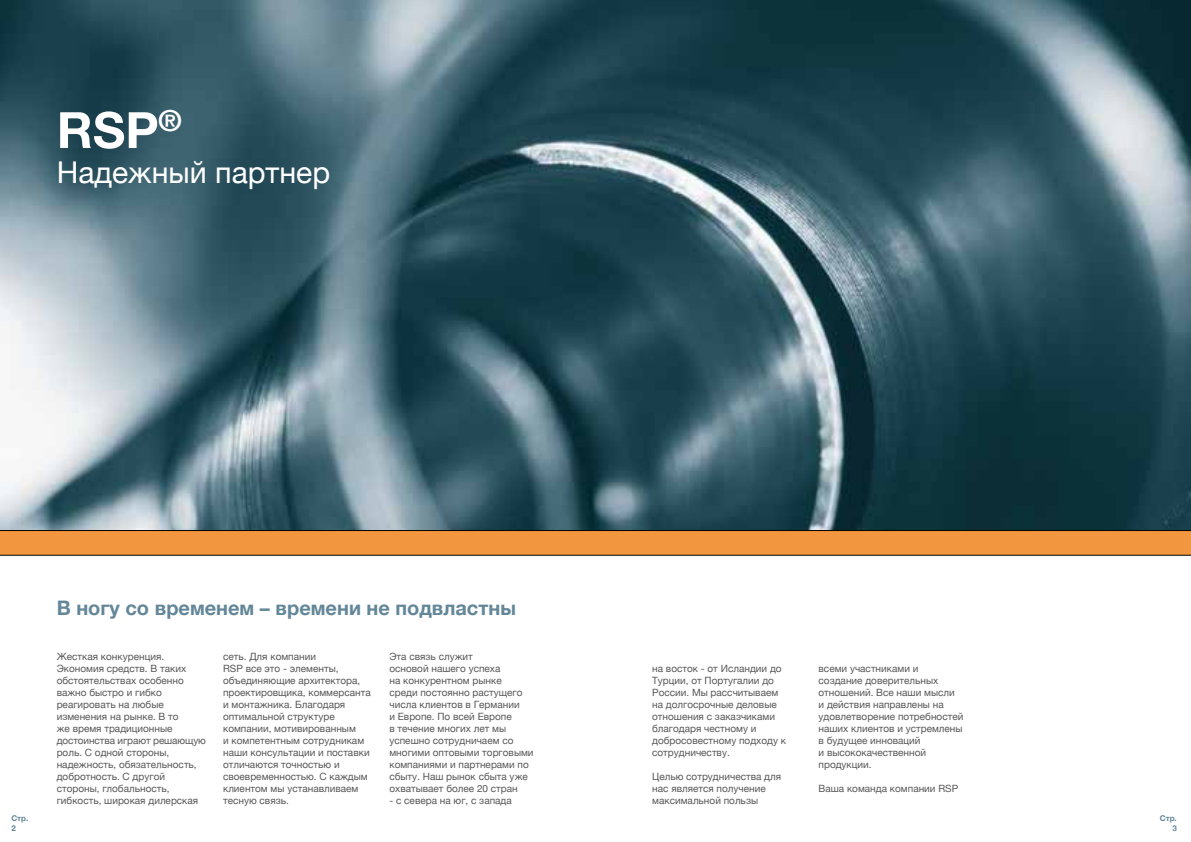
<style>
.page{position:relative;width:1191px;height:842px;background:#fff}
.page>*{position:absolute;margin:0;border:0;box-sizing:border-box;transform-origin:0 0}
.t1{font:700 50px "Helvetica Neue";color:#fff}
.t2{font:30px "Helvetica Neue";color:#fff}
.t3{font:700 20px "Helvetica Neue";color:#638798}
.t4{font:10px/12px "Helvetica Neue";color:#58585a}
.t5{font:700 8px/9.6px "Helvetica Neue";color:#638798;text-align:right}
</style>
<div class="page">
<img style="left:0;top:0;width:1191px;height:530px">
<svg style="left:0;top:530px;width:1191px;height:26px;background:#df8b3b"></svg>
<h1 class="t1" style="left:57px;top:91px;width:127px">RSP<sup>®</sup></h1>
<h2 class="t2" style="left:57px;top:151px;width:275px">Надежный партнер</h2>
<p class="t5" style="left:11px;top:814px;width:19px;text-align:left">Стр.<br>2</p>
<h3 class="t3" style="left:57px;top:592px;width:461px">В ногу со временем – времени не подвластны</h3>
<p class="t4" style="left:57px;top:651px;width:151px">Жесткая конкуренция.<br>Экономия средств. В таких обстоятельствах особенно важно быстро и гибко реагировать на любые изменения на рынке. В то<br>же время традиционные достоинства играют решающую роль. С одной стороны, надежность, обязательность, добротность. С другой стороны, глобальность, гибкость, широкая дилерская</p>
<p class="t4" style="left:223px;top:651px;width:149px">сеть. Для компании<br>RSP все это - элементы, объединяющие архитектора, проектировщика, коммерсанта и монтажника. Благодаря оптимальной структуре компании, мотивированным<br>и компетентным сотрудникам наши консультации и поставки отличаются точностью и своевременностью. С каждым клиентом мы устанавливаем тесную связь.</p>
<p class="t4" style="left:389px;top:651px;width:146px">Эта связь служит<br>основой нашего успеха<br>на конкурентном рынке<br>среди постоянно растущего числа клиентов в Германии<br>и Европе. По всей Европе<br>в течение многих лет мы успешно сотрудничаем со многими оптовыми торговыми компаниями и партнерами по сбыту. Наш рынок сбыта уже охватывает более 20 стран</p>
<p class="t4" style="left:389px;top:795px;width:124px">- с севера на юг, с запада</p>
<p class="t4" style="left:652px;top:663px;width:135px">на восток - от Исландии до<br>Турции, от Португалии до<br>России. Мы рассчитываем на долгосрочные деловые отношения с заказчиками благодаря честному и добросовестному подходу к сотрудничеству.</p>
<p class="t4" style="left:652px;top:771px;width:130px">Целью сотрудничества для нас является получение максимальной пользы</p>
<p class="t4" style="left:818px;top:663px;width:146px">всеми участниками и создание доверительных отношений. Все наши мысли<br>и действия направлены на удовлетворение потребностей наших клиентов и устремлены в будущее инноваций<br>и высококачественной продукции.</p>
<p class="t4" style="left:818px;top:783px;width:141px">Ваша команда компании RSP</p>
<p class="t5" style="left:1159px;top:814px;width:19px">Стр.<br>3</p>
</div>
